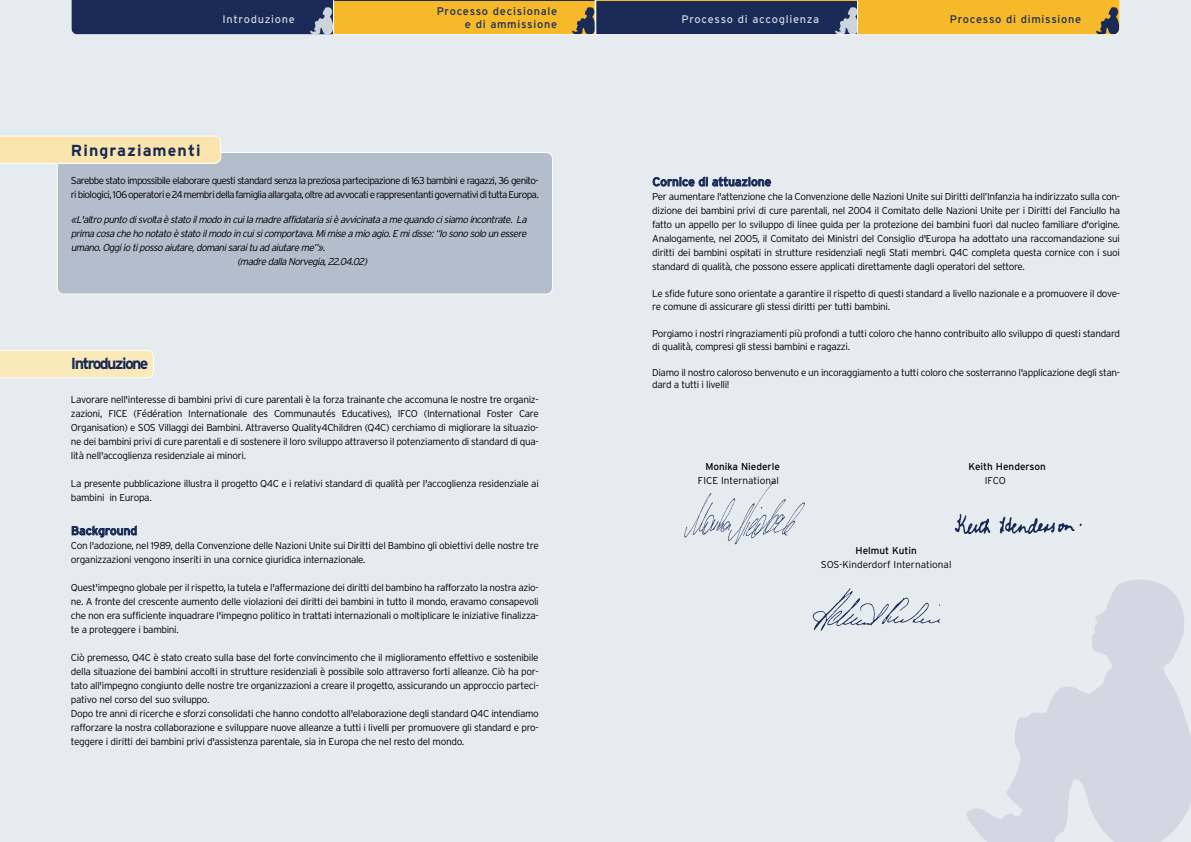
<style>
.page{position:relative;width:1191px;height:842px;background:#fff}
.page>*{position:absolute;margin:0;border:0;box-sizing:border-box;transform-origin:0 0}
.t1{font:700 16px "Interstate";letter-spacing:.055em;color:#192a56}
.t2{font:700 16px "Interstate";letter-spacing:-.105em;color:#192a56}
.t3{font:12px "Interstate";color:#192a56}
.t4{font:11px/13.2px "Interstate";letter-spacing:.065em;color:#192a56;text-align:right}
.t5{font:11px "Interstate";letter-spacing:.065em;color:#cdd4de}
.t6{font:300 10px/14px "Interstate";letter-spacing:-.03em;color:#000}
.t7{font:italic 300 10px "Interstate";color:#000}
.t8{font:300 10px/14px "Interstate";letter-spacing:-.065em;color:#000}
.t9{font:300 10px "Interstate";color:#000}
.t10{font:10px "Interstate";color:#000}
</style>
<div class="page">
<div style="left:0;top:1px;width:1191px;height:841px;background:#e6ebef"></div>
<img style="left:812px;top:588px;width:129px;height:43px">
<img style="left:684px;top:480px;width:121px;height:65px">
<img style="left:954px;top:514px;width:128px;height:21px">
<div style="left:57px;top:152px;width:496px;height:143px;background:#b3bdcb"></div>
<svg style="left:0;top:136px;width:221px;height:28px;background:#f9e6b2"></svg>
<svg style="left:0;top:350px;width:154px;height:28px;background:#faeabd"></svg>
<svg style="left:71px;top:1px;width:1049px;height:34px;background:#897548"></svg>
<p class="t4" style="left:437px;top:6px;width:122px">Processo decisionale e di ammissione</p>
<p class="t5" style="left:222px;top:15px;width:74px">Introduzione</p>
<p class="t5" style="left:681px;top:15px;width:139px">Processo di accoglienza</p>
<p class="t4" style="left:950px;top:13px;width:133px">Processo di dimissione</p>
<h1 class="t1" style="left:71px;top:144px;width:131px">Ringraziamenti</h1>
<p class="t8" style="left:71px;top:174px;width:469px">Sarebbe stato impossibile elaborare questi standard senza la preziosa partecipazione di 163 bambini e ragazzi, 36 genito&shy;ri biologici, 106 operatori e 24 membri della famiglia allargata, oltre ad avvocati e rappresentanti governativi di tutta Europa.</p>
<p class="t7" style="left:71px;top:216px;width:459px">«L'altro punto disvolta è stato ilmodo in cuila madre affidataria siè avvicinata a me quando cisiamo incontrate. La</p>
<p class="t7" style="left:71px;top:230px;width:459px">prima cosa che ho notato è stato ilmodo in cuisicomportava.Mimise a mio agio.E midisse:“Io sono solo un essere</p>
<p class="t7" style="left:71px;top:244px;width:258px">umano.Oggiio tiposso aiutare,domanisaraitu ad aiutare me”».</p>
<p class="t7" style="left:237px;top:258px;width:133px">(madre dalla Norvegia,22.04.02)</p>
<h1 class="t2" style="left:71px;top:357px;width:79px">Introduzione</h1>
<p class="t6" style="left:71px;top:393px;width:469px;text-align:justify">Lavorare nell'interesse di bambini privi di cure parentali è la forza trainante che accomuna le nostre tre organiz&shy;zazioni, FICE (Fédération Internationale des Communautés Educatives), IFCO (International Foster Care Organisation) e SOS Villaggi dei Bambini. Attraverso Quality4Children (Q4C) cerchiamo di migliorare la situazio&shy;ne dei bambini privi di cure parentali e di sostenere il loro sviluppo attraverso il potenziamento di standard di qua&shy;lità nell'accoglienza residenziale ai minori.</p>
<p class="t6" style="left:71px;top:477px;width:469px">La presente pubblicazione illustra il progetto Q4C e i relativi standard di qualità per l'accoglienza residenziale ai bambini in Europa.</p>
<p class="t3" style="left:71px;top:526px;width:68px">Background</p>
<p class="t6" style="left:71px;top:539px;width:469px">Con l'adozione, nel 1989, della Convenzione delle Nazioni Unite sui Diritti del Bambino gli obiettivi delle nostre tre organizzazioni vengono inseriti in una cornice giuridica internazionale.</p>
<p class="t6" style="left:71px;top:581px;width:469px;text-align:justify">Quest'impegno globale per il rispetto, la tutela e l'affermazione dei diritti del bambino ha rafforzato la nostra azio&shy;ne. A fronte del crescente aumento delle violazioni dei diritti dei bambini in tutto il mondo, eravamo consapevoli che non era sufficiente inquadrare l'impegno politico in trattati internazionali o moltiplicare le iniziative finalizza&shy;te a proteggere i bambini.</p>
<p class="t6" style="left:71px;top:651px;width:469px">Ciò premesso, Q4C è stato creato sulla base del forte convincimento che il miglioramento effettivo e sostenibile della situazione dei bambini accolti in strutture residenziali è possibile solo attraverso forti alleanze. Ciò ha por&shy;tato all'impegno congiunto delle nostre tre organizzazioni a creare il progetto, assicurando un approccio parteci&shy;pativo nel corso del suo sviluppo.<br>Dopo tre anni di ricerche e sforzi consolidati che hanno condotto all'elaborazione degli standard Q4C intendiamo rafforzare la nostra collaborazione e sviluppare nuove alleanze a tutti i livelli per promuovere gli standard e pro&shy;teggere i diritti dei bambini privi d'assistenza parentale, sia in Europa che nel resto del mondo.</p>
<p class="t3" style="left:652px;top:177px;width:120px">Cornice di attuazione</p>
<p class="t6" style="left:652px;top:190px;width:469px;text-align:justify">Per aumentare l'attenzione che la Convenzione delle Nazioni Unite sui Diritti dell’Infanzia ha indirizzato sulla con&shy;dizione dei bambini privi di cure parentali, nel 2004 il Comitato delle Nazioni Unite per i Diritti del Fanciullo ha fatto un appello per lo sviluppo di linee guida per la protezione dei bambini fuori dal nucleo familiare d'origine.<br>Analogamente, nel 2005, il Comitato dei Ministri del Consiglio d'Europa ha adottato una raccomandazione sui diritti dei bambini ospitati in strutture residenziali negli Stati membri. Q4C completa questa cornice con i suoi standard di qualità, che possono essere applicati direttamente dagli operatori del settore.</p>
<p class="t6" style="left:652px;top:288px;width:469px;line-height:13px">Le sfide future sono orientate a garantire il rispetto di questi standard a livello nazionale e a promuovere il dove&shy;re comune di assicurare gli stessi diritti per tutti bambini.</p>
<p class="t6" style="left:652px;top:328px;width:469px;line-height:13px">Porgiamo i nostri ringraziamenti più profondi a tutti coloro che hanno contribuito allo sviluppo di questi standard di qualità, compresi gli stessi bambini e ragazzi.</p>
<p class="t6" style="left:652px;top:367px;width:469px;line-height:12px">Diamo il nostro caloroso benvenuto e un incoraggiamento a tutti coloro che sosterranno l'applicazione degli stan&shy;dard a tutti i livelli!</p>
<p class="t10" style="left:705px;top:463px;width:76px">Monika Niederle</p>
<p class="t10" style="left:968px;top:463px;width:79px">Keith Henderson</p>
<p class="t9" style="left:698px;top:477px;width:83px">FICE International</p>
<p class="t6" style="left:984px;top:474px;width:23px">IFCO</p>
<p class="t10" style="left:855px;top:547px;width:63px">Helmut Kutin</p>
<p class="t9" style="left:820px;top:561px;width:132px">SOS-Kinderdorf International</p>
</div>
